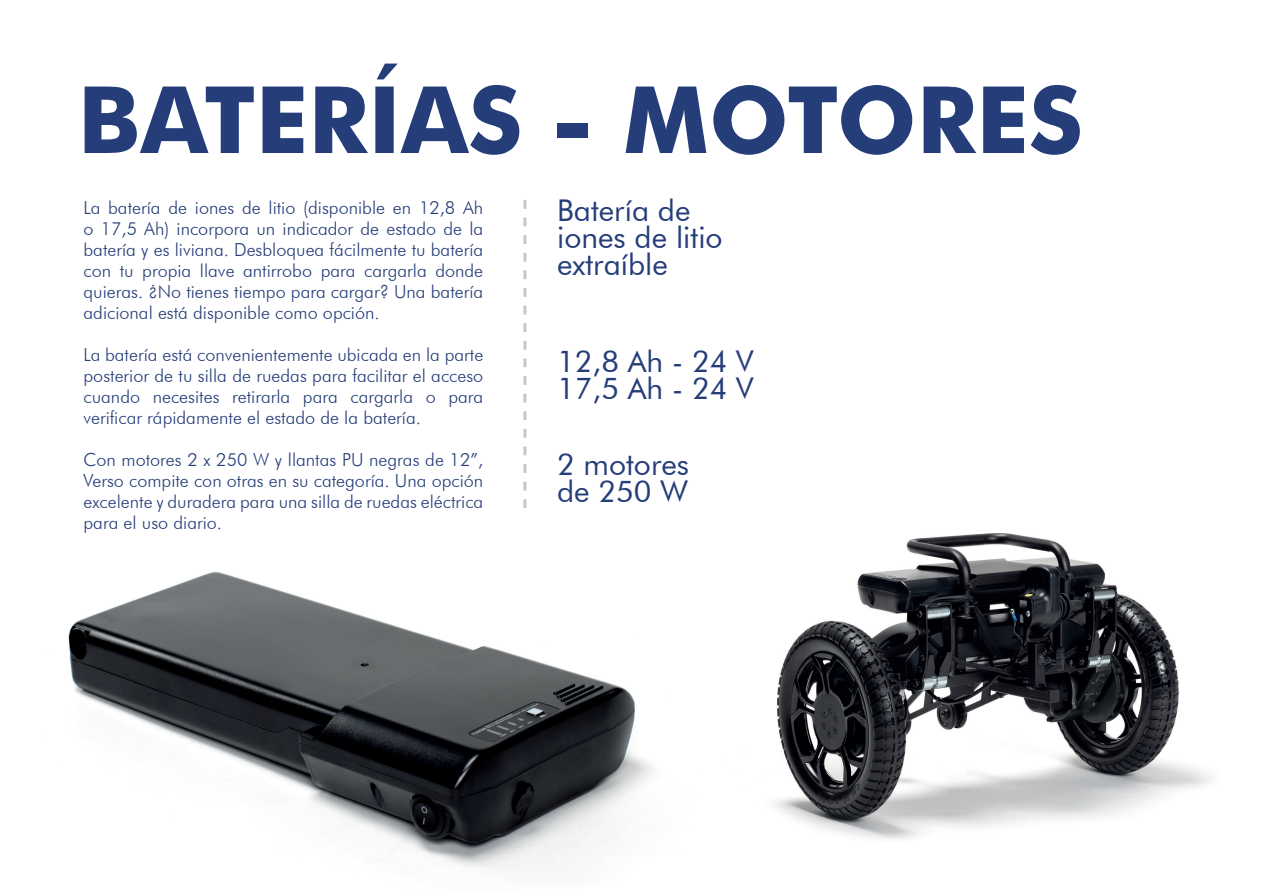
<style>
.page{position:relative;width:1263px;height:893px;background:#fff}
.page>*{position:absolute;margin:0;border:0;box-sizing:border-box;transform-origin:0 0}
.t1{font:700 93px "Futura BT";color:#253d79}
.t2{font:30px/27px "Futura BT";color:#253d79}
.t3{font:300 18px/21px "Futura BT";color:#253d79;text-align:justify}
</style>
<div class="page">
<img style="left:774px;top:533px;width:437px;height:306px">
<svg style="left:523px;top:200px;width:3px;height:308px"></svg>
<img style="left:68px;top:572px;width:585px;height:305px">
<p class="t1" style="left:78px;top:63px;width:1007px">BATERÍAS - MOTORES</p>
<p class="t3" style="left:84px;top:197px;width:401px">La batería de iones de litio (disponible en 12,8 Ah o 17,5 Ah) incorpora un indicador de estado de la batería y es liviana. Desbloquea fácilmente tu batería con tu propia llave antirrobo para cargarla donde quieras. ¿No tienes tiempo para cargar? Una batería adicional está disponible como opción.</p>
<p class="t3" style="left:84px;top:344px;width:401px">La batería está convenientemente ubicada en la parte posterior de tu silla de ruedas para facilitar el acceso cuando necesites retirarla para cargarla o para verificar rápidamente el estado de la batería.</p>
<p class="t3" style="left:84px;top:449px;width:401px">Con motores 2 x 250 W y llantas PU negras de 12”, Verso compite con otras en su categoría. Una opción excelente y duradera para una silla de ruedas eléctrica para el uso diario.</p>
<p class="t2" style="left:557px;top:197px;width:167px">Batería de iones de litio extraíble</p>
<p class="t2" style="left:557px;top:348px;width:198px">12,8 Ah - 24 V</p>
<p class="t2" style="left:557px;top:375px;width:198px">17,5 Ah - 24 V</p>
<p class="t2" style="left:557px;top:451px;width:134px">2 motores</p>
<p class="t2" style="left:557px;top:478px;width:132px">de 250 W</p>
</div>
